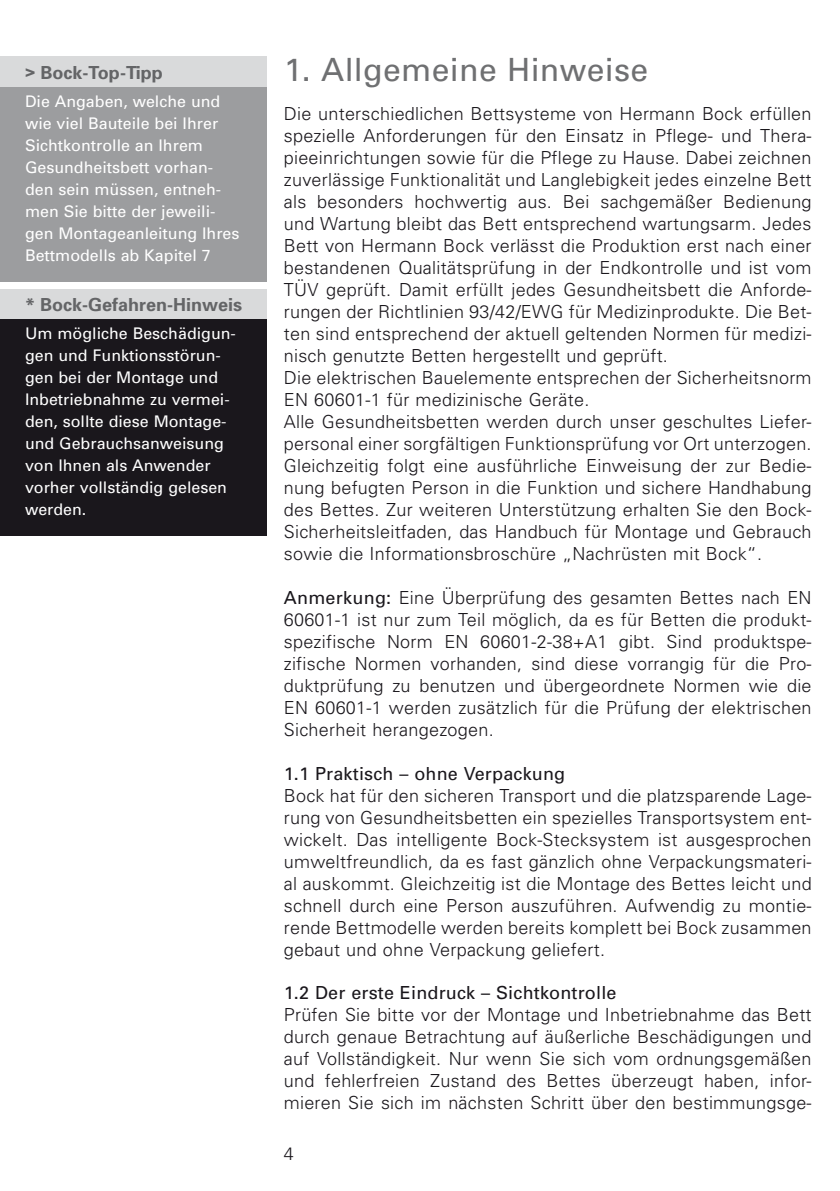
<style>
.page{position:relative;width:840px;height:1191px;background:#fff}
.page>*{position:absolute;margin:0;border:0;box-sizing:border-box;transform-origin:0 0}
.t1{font:32px "Univers";letter-spacing:.01em;color:#6f7072}
.t2{font:300 18px/22px "Univers";letter-spacing:.015em;color:#1a171c;text-align:justify}
.t3{font:18px "Univers";letter-spacing:.01em;color:#1a171c}
.t4{font:700 18px "Univers";color:#646567}
.t5{font:16px/22px "Univers";color:#fff}
.s1{font-weight:400}
</style>
<div class="page">
<div style="left:0;top:57px;width:266px;height:30px;background:#d9dadb"></div>
<div style="left:0;top:87px;width:266px;height:194px;background:#9c9d9f"></div>
<div style="left:0;top:289px;width:266px;height:30px;background:#d9dadb"></div>
<div style="left:0;top:319px;width:266px;height:216px;background:#1a171c"></div>
<p class="t4" style="left:25px;top:66px;width:139px">&gt; Bock-Top-Tipp</p>
<p class="t5" style="left:25px;top:92px;width:216px">Die Angaben, welche und wie viel Bauteile bei Ihrer<br>Sichtkontrolle an Ihrem<br>Gesundheitsbett vorhan&shy;den sein müssen, entneh&shy;men Sie bitte der jeweili&shy;gen Montageanleitung Ihres<br>Bettmodells ab Kapitel 7</p>
<p class="t4" style="left:25px;top:298px;width:219px">* Bock-Gefahren-Hinweis</p>
<p class="t5" style="left:25px;top:324px;width:212px">Um mögliche Beschädigun&shy;gen und Funktionsstörun&shy;gen bei der Montage und<br>Inbetriebnahme zu vermei&shy;den, sollte diese Montage&shy;und Gebrauchsanweisung von Ihnen als Anwender vorher vollständig gelesen werden.</p>
<h1 class="t1" style="left:283px;top:58px;width:366px">1. Allgemeine Hinweise</h1>
<p class="t2" style="left:283px;top:104px;width:529px;text-align:left">Die unterschiedlichen Bettsysteme von Hermann Bock erfüllen spezielle Anforderungen für den Einsatz in Pflege- und Thera&shy;pieeinrichtungen sowie für die Pflege zu Hause. Dabei zeichnen zuverlässige Funktionalität und Langlebigkeit jedes einzelne Bett als besonders hochwertig aus. Bei sachgemäßer Bedienung und Wartung bleibt das Bett entsprechend wartungsarm. Jedes Bett von Hermann Bock verlässt die Produktion erst nach einer bestandenen Qualitätsprüfung in der Endkontrolle und ist vom TÜV geprüft. Damit erfüllt jedes Gesundheitsbett die Anforde&shy;rungen der Richtlinien 93/42/EWG für Medizinprodukte. Die Bet&shy;ten sind entsprechend der aktuell geltenden Normen für medizi&shy;nisch genutzte Betten hergestellt und geprüft.<br>Die elektrischen Bauelemente entsprechen der Sicherheitsnorm EN 60601-1 für medizinische Geräte.<br>Alle Gesundheitsbetten werden durch unser geschultes Liefer&shy;personal einer sorgfältigen Funktionsprüfung vor Ort unterzogen.<br>Gleichzeitig folgt eine ausführliche Einweisung der zur Bedie&shy;nung befugten Person in die Funktion und sichere Handhabung des Bettes. Zur weiteren Unterstützung erhalten Sie den Bock-Sicherheitsleitfaden, das Handbuch für Montage und Gebrauch sowie die Informationsbroschüre „Nachrüsten mit Bock“.</p>
<p class="t2" style="left:283px;top:588px;width:529px"><span class="s1">Anmerkung:</span> Eine Überprüfung des gesamten Bettes nach EN 60601-1 ist nur zum Teil möglich, da es für Betten die produkt&shy;spezifische Norm EN 60601-2-38+A1 gibt. Sind produktspe&shy;zifische Normen vorhanden, sind diese vorrangig für die Pro&shy;duktprüfung zu benutzen und übergeordnete Normen wie die EN 60601-1 werden zusätzlich für die Prüfung der elektrischen Sicherheit herangezogen.</p>
<p class="t3" style="left:283px;top:766px;width:283px">1.1 Praktisch – ohne Verpackung</p>
<p class="t2" style="left:283px;top:785px;width:529px">Bock hat für den sicheren Transport und die platzsparende Lage&shy;rung von Gesundheitsbetten ein spezielles Transportsystem ent&shy;wickelt. Das intelligente Bock-Stecksystem ist ausgesprochen umweltfreundlich, da es fast gänzlich ohne Verpackungsmateri&shy;al auskommt. Gleichzeitig ist die Montage des Bettes leicht und schnell durch eine Person auszuführen. Aufwendig zu montie&shy;rende Bettmodelle werden bereits komplett bei Bock zusammen gebaut und ohne Verpackung geliefert.</p>
<p class="t3" style="left:283px;top:986px;width:334px">1.2 Der erste Eindruck – Sichtkontrolle</p>
<p class="t2" style="left:283px;top:1005px;width:529px">Prüfen Sie bitte vor der Montage und Inbetriebnahme das Bett durch genaue Betrachtung auf äußerliche Beschädigungen und auf Vollständigkeit. Nur wenn Sie sich vom ordnungsgemäßen und fehlerfreien Zustand des Bettes überzeugt haben, infor&shy;mieren Sie sich im nächsten Schritt über den bestimmungsge-</p>
<p class="t2" style="left:283px;top:1144px;width:12px">4</p>
</div>
